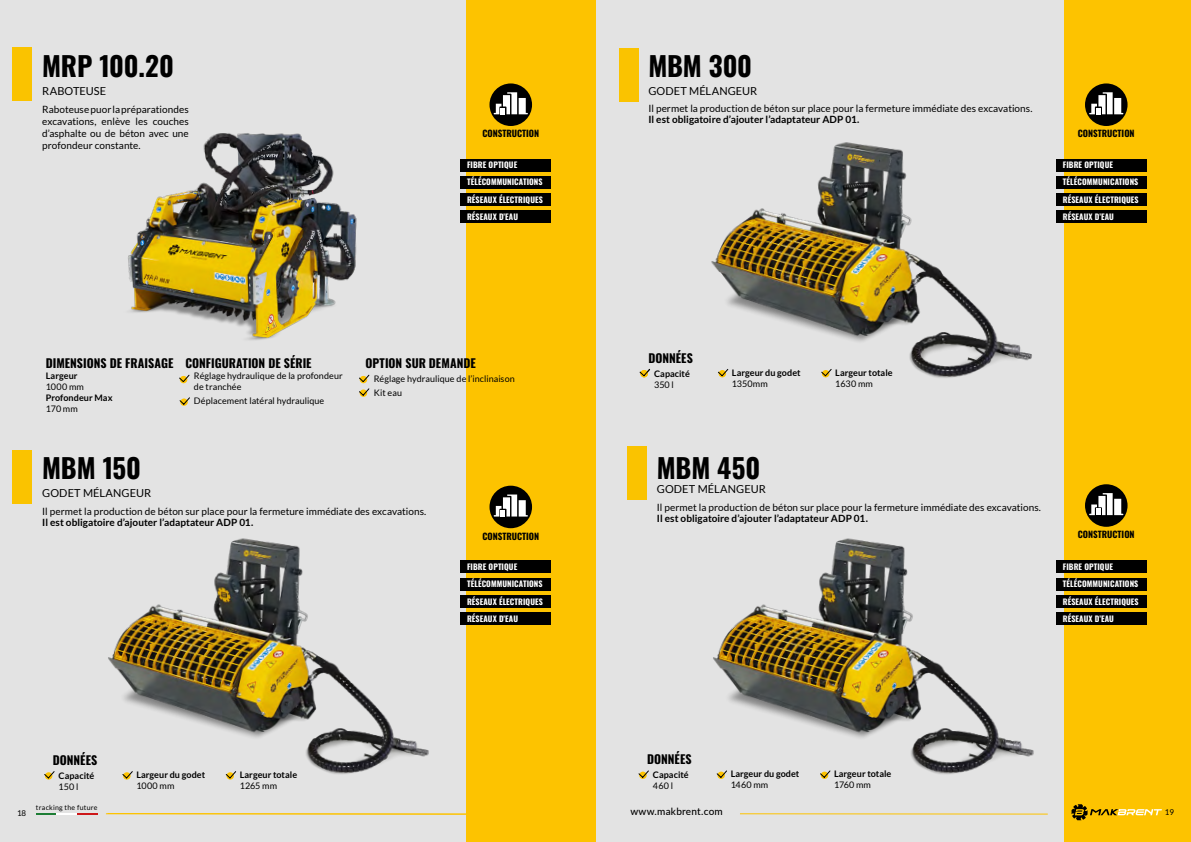
<style>
.page{position:relative;width:1191px;height:842px;background:#e3e3e3}
.page>*{position:absolute;margin:0;border:0;box-sizing:border-box;transform-origin:0 0}
.t1{font:700 27px "Oswald";letter-spacing:-.005em;color:#000}
.t2{font:700 12px "Oswald";letter-spacing:-.005em;color:#000}
.t3{font:11px "Lato";letter-spacing:.01em;color:#000}
.t4{font:10px/12px "Lato";color:#000;text-align:justify}
.t5{font:700 10px "Lato";letter-spacing:.005em;color:#000}
.t6{font:500 10px "Lato";letter-spacing:.025em;color:#000}
.t7{font:9px/11px "Lato";letter-spacing:.005em;color:#000}
.t8{font:700 9px "Lato";letter-spacing:.005em;color:#000}
.t9{font:700 9px "Oswald";color:#000}
.t10{font:700 8px/16.9px "Oswald";letter-spacing:.01em;color:#fff}
.t11{font:8px "Lato";color:#000}
.t12{font:7px "Lato";letter-spacing:.035em;color:#000}
</style>
<div class="page">
<div style="left:1064px;top:0;width:127px;height:842px;background:#fdc300"></div>
<svg style="left:740px;top:813px;width:308px;height:2px"></svg>
<hr style="left:36px;top:813px;width:20px;height:2px;background:#1d7d35">
<hr style="left:56px;top:813px;width:21px;height:2px;background:#fff">
<hr style="left:77px;top:813px;width:20px;height:2px;background:#cd1719">
<svg style="left:1071px;top:804px;width:90px;height:16px"></svg>
<div style="left:466px;top:0;width:129px;height:842px;background:#fdc300"></div>
<svg style="left:489px;top:83px;width:43px;height:43px"></svg>
<svg style="left:493px;top:92px;width:35px;height:22px"></svg>
<div style="left:180px;top:376px;width:7px;height:7px;background:#fdc300;border-radius:50%"></div>
<svg style="left:179px;top:374px;width:11px;height:8px"></svg>
<div style="left:360px;top:376px;width:7px;height:7px;background:#fdc300;border-radius:50%"></div>
<svg style="left:359px;top:374px;width:10px;height:8px"></svg>
<svg style="left:359px;top:388px;width:10px;height:8px"></svg>
<div style="left:489px;top:486px;width:43px;height:42px;background:#000;border-radius:50%"></div>
<svg style="left:493px;top:494px;width:35px;height:23px"></svg>
<svg style="left:44px;top:771px;width:11px;height:8px"></svg>
<img style="left:711px;top:142px;width:321px;height:236px">
<img style="left:108px;top:538px;width:321px;height:242px">
<svg style="left:717px;top:369px;width:11px;height:7px"></svg>
<svg style="left:821px;top:369px;width:11px;height:7px"></svg>
<div style="left:1085px;top:83px;width:42px;height:43px;background:#000;border-radius:50%"></div>
<svg style="left:1089px;top:92px;width:34px;height:22px"></svg>
<svg style="left:639px;top:369px;width:11px;height:7px"></svg>
<img style="left:128px;top:133px;width:229px;height:207px">
<div style="left:12px;top:48px;width:20px;height:53px;background:#fac300"></div>
<div style="left:12px;top:450px;width:20px;height:53px;background:#fac300"></div>
<div style="left:619px;top:48px;width:20px;height:53px;background:#fac300"></div>
<svg style="left:105px;top:813px;width:361px;height:2px"></svg>
<div style="left:1085px;top:484px;width:42px;height:43px;background:#000;border-radius:50%"></div>
<svg style="left:1089px;top:493px;width:34px;height:22px"></svg>
<div style="left:626px;top:446px;width:20px;height:53px;background:#fac300"></div>
<img style="left:713px;top:538px;width:321px;height:241px">
<svg style="left:638px;top:770px;width:11px;height:8px"></svg>
<svg style="left:716px;top:770px;width:11px;height:8px"></svg>
<svg style="left:820px;top:770px;width:10px;height:8px"></svg>
<div style="left:460px;top:159px;width:91px;height:12px;background:#000"></div>
<div style="left:460px;top:176px;width:91px;height:13px;background:#000"></div>
<div style="left:460px;top:193px;width:91px;height:13px;background:#000"></div>
<div style="left:460px;top:210px;width:91px;height:13px;background:#000"></div>
<svg style="left:179px;top:397px;width:11px;height:9px"></svg>
<div style="left:460px;top:560px;width:91px;height:13px;background:#000"></div>
<div style="left:460px;top:578px;width:91px;height:13px;background:#000"></div>
<div style="left:460px;top:595px;width:91px;height:13px;background:#000"></div>
<div style="left:460px;top:612px;width:91px;height:13px;background:#000"></div>
<div style="left:1056px;top:159px;width:91px;height:12px;background:#000"></div>
<div style="left:1056px;top:176px;width:91px;height:13px;background:#000"></div>
<div style="left:1056px;top:193px;width:91px;height:13px;background:#000"></div>
<div style="left:1056px;top:210px;width:91px;height:13px;background:#000"></div>
<div style="left:1056px;top:560px;width:91px;height:13px;background:#000"></div>
<div style="left:1056px;top:578px;width:91px;height:13px;background:#000"></div>
<div style="left:1056px;top:595px;width:91px;height:13px;background:#000"></div>
<div style="left:1056px;top:612px;width:91px;height:13px;background:#000"></div>
<h1 class="t1" style="left:42px;top:52px;width:133px">MRP 100.20</h1>
<h1 class="t1" style="left:648px;top:52px;width:105px">MBM 300</h1>
<p class="t3" style="left:42px;top:85px;width:66px">RABOTEUSE</p>
<p class="t4" style="left:42px;top:103px;width:148px">Raboteuse puor la préparationdes excavations, enlève les couches d’asphalte ou de béton avec une profondeur constante.</p>
<p class="t9" style="left:482px;top:129px;width:58px">CONSTRUCTION</p>
<p class="t3" style="left:648px;top:85px;width:110px">GODET MÉLANGEUR</p>
<p class="t4" style="left:648px;top:103px;width:385px">Il permet la production de béton sur place pour la fermeture immédiate des excavations.</p>
<p class="t5" style="left:648px;top:114px;width:212px">Il est obligatoire d’ajouter l’adaptateur ADP 01.</p>
<p class="t9" style="left:1077px;top:129px;width:58px">CONSTRUCTION</p>
<p class="t10" style="left:467px;top:157px;width:77px">FIBRE OPTIQUE<br>TÉLÉCOMMUNICATIONS</p>
<p class="t10" style="left:467px;top:192px;width:77px">RÉSEAUX ÉLECTRIQUES<br>RÉSEAUX D’EAU</p>
<p class="t10" style="left:1063px;top:157px;width:77px">FIBRE OPTIQUE<br>TÉLÉCOMMUNICATIONS</p>
<p class="t10" style="left:1063px;top:192px;width:77px">RÉSEAUX ÉLECTRIQUES<br>RÉSEAUX D’EAU</p>
<p class="t2" style="left:46px;top:357px;width:129px">DIMENSIONS DE FRAISAGE</p>
<p class="t8" style="left:46px;top:371px;width:33px">Largeur</p>
<p class="t7" style="left:46px;top:381px;width:39px">1000 mm</p>
<p class="t8" style="left:46px;top:393px;width:68px">Profondeur Max</p>
<p class="t7" style="left:46px;top:403px;width:33px">170 mm</p>
<p class="t2" style="left:185px;top:357px;width:128px">CONFIGURATION DE SÉRIE</p>
<p class="t7" style="left:194px;top:370px;width:150px">Réglage hydraulique de la profondeur de tranchée</p>
<p class="t7" style="left:194px;top:395px;width:132px">Déplacement latéral hydraulique</p>
<p class="t2" style="left:365px;top:357px;width:112px">OPTION SUR DEMANDE</p>
<p class="t7" style="left:374px;top:372px;width:142px;line-height:13.8px">Réglage hydraulique de l’inclinaison<br>Kit eau</p>
<p class="t2" style="left:648px;top:351px;width:46px">DONNÉES</p>
<p class="t8" style="left:654px;top:368px;width:37px">Capacité</p>
<p class="t7" style="left:654px;top:379px;width:21px">350 l</p>
<p class="t8" style="left:732px;top:367px;width:70px">Largeur du godet</p>
<p class="t7" style="left:732px;top:378px;width:37px">1350mm</p>
<p class="t8" style="left:835px;top:367px;width:59px">Largeur totale</p>
<p class="t7" style="left:835px;top:378px;width:39px">1630 mm</p>
<h1 class="t1" style="left:42px;top:454px;width:100px">MBM 150</h1>
<p class="t3" style="left:42px;top:487px;width:110px">GODET MÉLANGEUR</p>
<p class="t4" style="left:42px;top:505px;width:385px">Il permet la production de béton sur place pour la fermeture immédiate des excavations.</p>
<p class="t5" style="left:42px;top:516px;width:212px">Il est obligatoire d’ajouter l’adaptateur ADP 01.</p>
<h1 class="t1" style="left:657px;top:454px;width:105px">MBM 450</h1>
<p class="t3" style="left:657px;top:483px;width:110px">GODET MÉLANGEUR</p>
<p class="t4" style="left:657px;top:501px;width:385px">Il permet la production de béton sur place pour la fermeture immédiate des excavations.</p>
<p class="t5" style="left:657px;top:513px;width:212px">Il est obligatoire d’ajouter l’adaptateur ADP 01.</p>
<p class="t9" style="left:482px;top:531px;width:58px">CONSTRUCTION</p>
<p class="t9" style="left:1077px;top:530px;width:58px">CONSTRUCTION</p>
<p class="t10" style="left:467px;top:559px;width:77px">FIBRE OPTIQUE<br>TÉLÉCOMMUNICATIONS</p>
<p class="t10" style="left:467px;top:593px;width:77px">RÉSEAUX ÉLECTRIQUES<br>RÉSEAUX D’EAU</p>
<p class="t10" style="left:1063px;top:559px;width:77px">FIBRE OPTIQUE<br>TÉLÉCOMMUNICATIONS</p>
<p class="t10" style="left:1063px;top:593px;width:77px">RÉSEAUX ÉLECTRIQUES<br>RÉSEAUX D’EAU</p>
<p class="t2" style="left:53px;top:754px;width:46px">DONNÉES</p>
<p class="t8" style="left:59px;top:770px;width:37px">Capacité</p>
<p class="t7" style="left:59px;top:781px;width:21px">150 l</p>
<p class="t8" style="left:136px;top:769px;width:70px">Largeur du godet</p>
<p class="t7" style="left:136px;top:780px;width:39px">1000 mm</p>
<p class="t8" style="left:240px;top:769px;width:59px">Largeur totale</p>
<p class="t7" style="left:240px;top:780px;width:39px">1265 mm</p>
<p class="t2" style="left:647px;top:753px;width:46px">DONNÉES</p>
<p class="t8" style="left:653px;top:770px;width:37px">Capacité</p>
<p class="t7" style="left:653px;top:780px;width:22px">460 l</p>
<p class="t8" style="left:730px;top:769px;width:70px">Largeur du godet</p>
<p class="t7" style="left:730px;top:779px;width:39px">1460 mm</p>
<p class="t8" style="left:834px;top:769px;width:59px">Largeur totale</p>
<p class="t7" style="left:834px;top:779px;width:38px">1760 mm</p>
<p class="t12" style="left:36px;top:803px;width:63px">tracking the future</p>
<p class="t11" style="left:17px;top:808px;width:11px">18</p>
<p class="t6" style="left:630px;top:804px;width:94px">www.makbrent.com</p>
<p class="t11" style="left:1165px;top:808px;width:10px">19</p>
</div>
